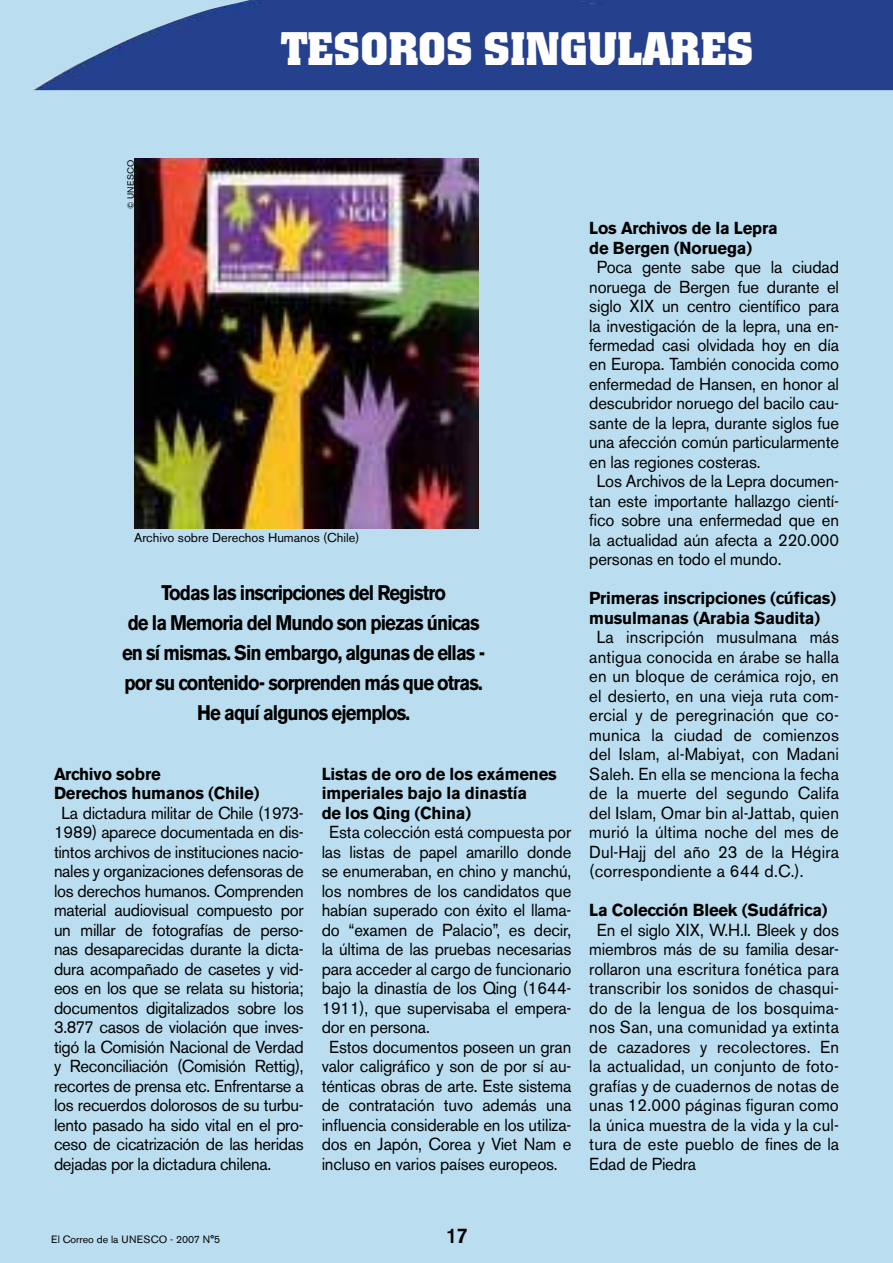
<style>
.page{position:relative;width:893px;height:1263px;background:#baddef}
.page>*{position:absolute;margin:0;border:0;box-sizing:border-box;transform-origin:0 0}
.t1{font:700 46.5px "Colossalis";letter-spacing:.01em;color:#fff;scale:.96 1}
.t2{font:700 21px/30px "Akzidenz Grotesk BE";letter-spacing:-.05em;color:#000;text-align:center;scale:.88 1}
.t3{font:500 21px "Akzidenz Grotesk BE";color:#000;scale:.96 1}
.t4{font:17.25px/19.5px "Akzidenz Grotesk BE";letter-spacing:-.01em;color:#000;text-align:justify;scale:.96 1}
.t5{font:700 17.25px/19.5px "Akzidenz Grotesk BE";letter-spacing:-.01em;color:#000;scale:.96 1}
.t6{font:12.75px "Akzidenz Grotesk BE";color:#000}
.t7{font:10.5px "Akzidenz Grotesk BE";color:#000}
.t8{font:9px "Akzidenz Grotesk BE";letter-spacing:.02em;color:#000}
</style>
<div class="page">
<img style="left:33px;top:0;width:860px;height:90px">
<img style="left:135px;top:158px;width:344px;height:371px">
<p class="t8" style="left:125px;top:209px;width:51px;rotate:-90deg">© UNESCO</p>
<h1 class="t1" style="left:281px;top:22px;width:493px">TESOROS SINGULARES</h1>
<p class="t6" style="left:134px;top:530px;width:227px">Archivo sobre Derechos Humanos (Chile)</p>
<p class="t2" style="left:122px;top:578px;width:414px">Todas las inscripciones del Registro<br>de la Memoria del Mundo son piezas únicas en sí mismas. Sin embargo, algunas de ellas - por su contenido- sorprenden más que otras.<br>He aquí algunos ejemplos.</p>
<p class="t5" style="left:54px;top:764px;width:216px">Archivo sobre<br>Derechos humanos (Chile)</p>
<p class="t4" style="left:54px;top:803px;width:262px;text-indent:8px">La dictadura militar de Chile (1973- 1989) aparece documentada en dis&shy;tintos archivos de instituciones nacio&shy;nales y organizaciones defensoras de los derechos humanos. Comprenden material audiovisual compuesto por un millar de fotografías de perso&shy;nas desaparecidas durante la dicta&shy;dura acompañado de casetes y vid&shy;eos en los que se relata su historia; documentos digitalizados sobre los 3.877 casos de violación que inves&shy;tigó la Comisión Nacional de Verdad y Reconciliación (Comisión Rettig), recortes de prensa etc. Enfrentarse a los recuerdos dolorosos de su turbu&shy;lento pasado ha sido vital en el pro&shy;ceso de cicatrización de las heridas dejadas por la dictadura chilena.</p>
<p class="t5" style="left:322px;top:764px;width:246px">Listas de oro de los exámenes imperiales bajo la dinastía<br>de los Qing (China)</p>
<p class="t4" style="left:329px;top:822px;width:254px">Esta colección está compuesta por</p>
<p class="t4" style="left:322px;top:842px;width:262px">las listas de papel amarillo donde</p>
<p class="t4" style="left:322px;top:861px;width:262px">se enumeraban, en chino y manchú,</p>
<p class="t4" style="left:322px;top:881px;width:262px">los nombres de los candidatos que</p>
<p class="t4" style="left:322px;top:900px;width:262px">habían superado con éxito el llama-</p>
<p class="t4" style="left:322px;top:920px;width:262px">do “examen de Palacio”, es decir,</p>
<p class="t4" style="left:322px;top:939px;width:262px">la última de las pruebas necesarias</p>
<p class="t4" style="left:322px;top:959px;width:262px">para acceder al cargo de funcionario</p>
<p class="t4" style="left:322px;top:978px;width:262px">bajo la dinastía de los Qing (1644-</p>
<p class="t4" style="left:322px;top:998px;width:262px">1911), que supervisaba el empera-</p>
<p class="t4" style="left:322px;top:1017px;width:114px">dor en persona.</p>
<p class="t4" style="left:329px;top:1037px;width:254px">Estos documentos poseen un gran</p>
<p class="t4" style="left:322px;top:1056px;width:262px">valor caligráfico y son de por sí au-</p>
<p class="t4" style="left:322px;top:1076px;width:262px">ténticas obras de arte. Este sistema</p>
<p class="t4" style="left:322px;top:1095px;width:262px">de contratación tuvo además una</p>
<p class="t4" style="left:322px;top:1115px;width:262px">influencia considerable en los utiliza-</p>
<p class="t4" style="left:322px;top:1134px;width:262px">dos en Japón, Corea y Viet Nam e</p>
<p class="t4" style="left:322px;top:1154px;width:247px">incluso en varios países europeos.</p>
<p class="t5" style="left:589px;top:218px;width:198px">Los Archivos de la Lepra de Bergen (Noruega)</p>
<p class="t4" style="left:597px;top:257px;width:254px">Poca gente sabe que la ciudad</p>
<p class="t4" style="left:589px;top:277px;width:262px">noruega de Bergen fue durante el</p>
<p class="t4" style="left:589px;top:296px;width:262px">siglo XIX un centro científico para</p>
<p class="t4" style="left:589px;top:316px;width:262px">la investigación de la lepra, una en-</p>
<p class="t4" style="left:589px;top:335px;width:262px">fermedad casi olvidada hoy en día</p>
<p class="t4" style="left:589px;top:355px;width:262px">en Europa. También conocida como</p>
<p class="t4" style="left:589px;top:374px;width:262px">enfermedad de Hansen, en honor al</p>
<p class="t4" style="left:589px;top:394px;width:262px">descubridor noruego del bacilo cau-</p>
<p class="t4" style="left:589px;top:413px;width:262px">sante de la lepra, durante siglos fue</p>
<p class="t4" style="left:589px;top:433px;width:262px">una afección común particularmente</p>
<p class="t4" style="left:589px;top:452px;width:180px">en las regiones costeras.</p>
<p class="t4" style="left:597px;top:472px;width:254px">Los Archivos de la Lepra documen-</p>
<p class="t4" style="left:589px;top:491px;width:262px">tan este importante hallazgo cientí-</p>
<p class="t4" style="left:589px;top:511px;width:262px">fico sobre una enfermedad que en</p>
<p class="t4" style="left:589px;top:530px;width:262px">la actualidad aún afecta a 220.000</p>
<p class="t4" style="left:589px;top:550px;width:202px">personas en todo el mundo.</p>
<p class="t5" style="left:589px;top:589px;width:259px">Primeras inscripciones (cúficas) musulmanas (Arabia Saudita)</p>
<p class="t4" style="left:589px;top:628px;width:262px;text-indent:8px">La inscripción musulmana más antigua conocida en árabe se halla en un bloque de cerámica rojo, en el desierto, en una vieja ruta com&shy;ercial y de peregrinación que co&shy;munica la ciudad de comienzos del Islam, al-Mabiyat, con Madani Saleh. En ella se menciona la fecha de la muerte del segundo Califa del Islam, Omar bin al-Jattab, quien murió la última noche del mes de Dul-Hajj del año 23 de la Hégira (correspondiente a 644 d.C.).</p>
<p class="t5" style="left:589px;top:901px;width:250px">La Colección Bleek (Sudáfrica)</p>
<p class="t4" style="left:589px;top:920px;width:262px;text-indent:8px">En el siglo XIX, W.H.I. Bleek y dos miembros más de su familia desar&shy;rollaron una escritura fonética para transcribir los sonidos de chasqui&shy;do de la lengua de los bosquima&shy;nos San, una comunidad ya extinta de cazadores y recolectores. En la actualidad, un conjunto de foto&shy;grafías y de cuadernos de notas de unas 12.000 páginas figuran como la única muestra de la vida y la cul&shy;tura de este pueblo de fines de la Edad de Piedra</p>
<p class="t7" style="left:51px;top:1233px;width:170px">El Correo de la UNESCO - 2007 N°5</p>
<p class="t3" style="left:446px;top:1223px;width:24px">17</p>
</div>
